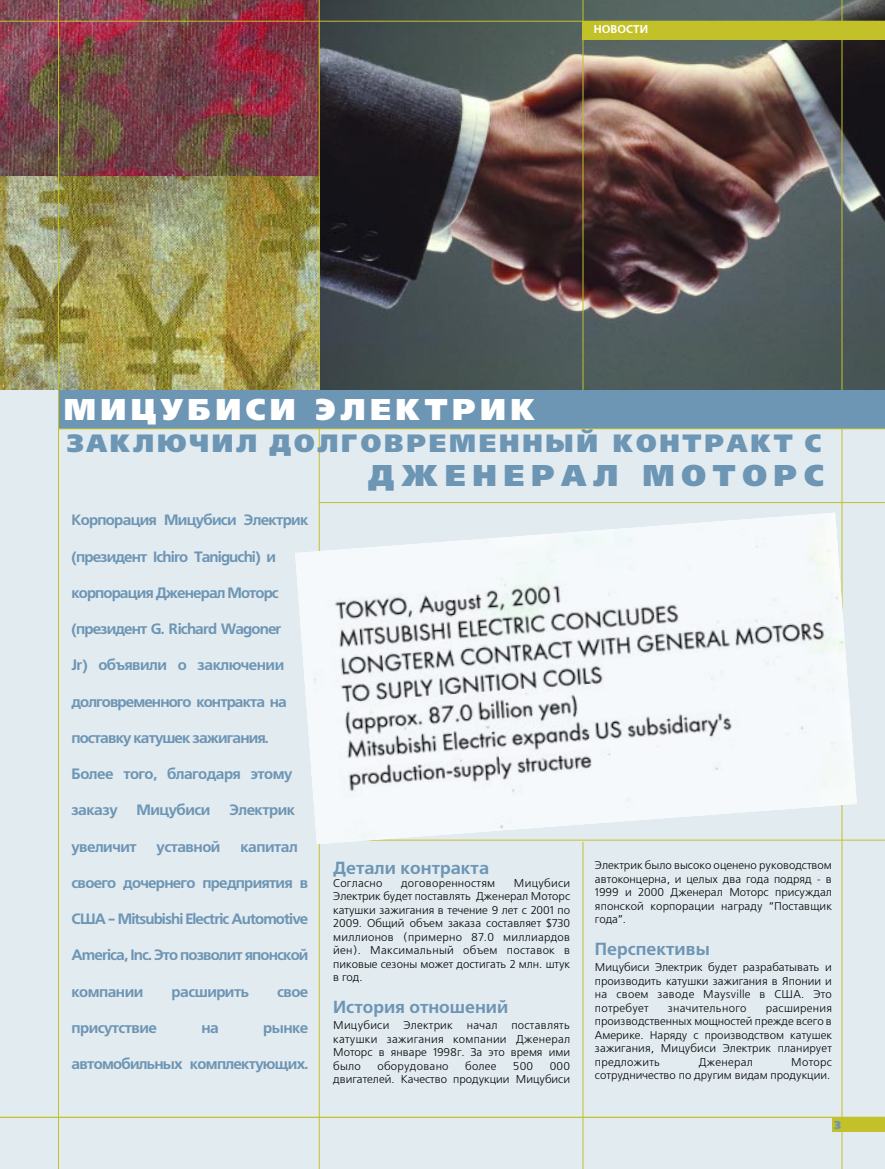
<style>
.page{position:relative;width:885px;height:1169px;background:#e2ebf0}
.page>*{position:absolute;margin:0;border:0;box-sizing:border-box;transform-origin:0 0}
.t1{font:30px "Free Set Black C";letter-spacing:.15em;color:#fff}
.t2{font:30px "Free Set Black C";letter-spacing:.22em;color:#6d95b4}
.t3{font:25px "Free Set Black C";letter-spacing:.11em;color:#6d95b4}
.t4{font:700 17.5px "Free Set C";color:#6d95b4}
.t5{font:700 15px "Free Set C";letter-spacing:-.05em;color:#6d95b4}
.t6{font:11.25px/13.5px "Free Set C";letter-spacing:.01em;color:#000;text-align:justify}
.t7{font:700 11.25px "Free Set C";color:#fff}
.t8{font:11.25px "Free Set Black C";color:#6d95b4}
</style>
<div class="page">
<img style="left:320px;top:0;width:565px;height:390px">
<img style="left:0;top:0;width:319px;height:176px">
<img style="left:0;top:176px;width:319px;height:214px">
<div style="left:832px;top:1118px;width:53px;height:14px;background:#c3c129"></div>
<hr style="left:0;top:1116px;width:885px;height:2px;background:#c3c129">
<div style="left:582px;top:21px;width:303px;height:19px;background:#c3c129"></div>
<hr style="left:842px;top:0;width:1px;height:1169px;background:#c3c129">
<hr style="left:319px;top:0;width:1px;height:1169px;background:#c3c129">
<hr style="left:583px;top:842px;width:1px;height:327px;background:#c3c129">
<hr style="left:583px;top:0;width:1px;height:390px;background:#c3c129">
<div style="left:59px;top:390px;width:826px;height:39px;background:#6d95b4"></div>
<hr style="left:0;top:21px;width:885px;height:1px;background:#c3c129">
<hr style="left:320px;top:840px;width:565px;height:1px;background:#c3c129">
<img style="left:295px;top:513px;width:562px;height:331px">
<hr style="left:58px;top:428px;width:827px;height:1px;background:#c3c129">
<hr style="left:319px;top:502px;width:566px;height:1px;background:#c3c129">
<hr style="left:58px;top:0;width:1px;height:1169px;background:#c3c129">
<p class="t7" style="left:594px;top:25px;width:56px">НОВОСТИ</p>
<h1 class="t1" style="left:64px;top:399px;width:473px">МИЦУБИСИ ЭЛЕКТРИК</h1>
<h2 class="t3" style="left:66px;top:435px;width:756px">ЗАКЛЮЧИЛ ДОЛГОВРЕМЕННЫЙ КОНТРАКТ С</h2>
<h1 class="t2" style="left:368px;top:465px;width:457px">ДЖЕНЕРАЛ МОТОРС</h1>
<h3 class="t5" style="left:71px;top:514px;width:238px">Корпорация Мицубиси Электрик</h3>
<h3 class="t5" style="left:71px;top:551px;width:206px">(президент Ichiro Taniguchi) и</h3>
<h3 class="t5" style="left:71px;top:587px;width:209px">корпорация Дженерал Моторс</h3>
<h3 class="t5" style="left:71px;top:623px;width:212px">(президент G. Richard Wagoner</h3>
<h3 class="t5" style="left:71px;top:659px;width:214px">Jr) объявили о заключении</h3>
<h3 class="t5" style="left:71px;top:696px;width:217px">долговременного контракта на</h3>
<h3 class="t5" style="left:71px;top:732px;width:199px">поставку катушек зажигания.</h3>
<h3 class="t5" style="left:71px;top:768px;width:222px">Более того, благодаря этому</h3>
<h3 class="t5" style="left:71px;top:804px;width:48px">заказу</h3>
<h3 class="t5" style="left:137px;top:804px;width:75px">Мицубиси</h3>
<h3 class="t5" style="left:229px;top:804px;width:67px">Электрик</h3>
<h3 class="t5" style="left:71px;top:841px;width:67px">увеличит</h3>
<h3 class="t5" style="left:157px;top:841px;width:65px">уставной</h3>
<h3 class="t5" style="left:240px;top:841px;width:59px">капитал</h3>
<h3 class="t5" style="left:71px;top:877px;width:238px">своего дочернего предприятия в</h3>
<h3 class="t5" style="left:71px;top:913px;width:238px">США - Mitsubishi Electric Automotive</h3>
<h3 class="t5" style="left:71px;top:949px;width:238px">America, Inc. Это позволит японской</h3>
<h3 class="t5" style="left:71px;top:986px;width:73px">компании</h3>
<h3 class="t5" style="left:172px;top:986px;width:79px">расширить</h3>
<h3 class="t5" style="left:277px;top:986px;width:33px">свое</h3>
<h3 class="t5" style="left:71px;top:1022px;width:87px">присутствие</h3>
<h3 class="t5" style="left:201px;top:1022px;width:19px">на</h3>
<h3 class="t5" style="left:263px;top:1022px;width:47px">рынке</h3>
<h3 class="t5" style="left:71px;top:1058px;width:238px">автомобильных комплектующих.</h3>
<h3 class="t4" style="left:333px;top:861px;width:157px">Детали контракта</h3>
<p class="t6" style="left:333px;top:877px;width:51px">Согласно</p>
<p class="t6" style="left:401px;top:877px;width:96px">договоренностям</p>
<p class="t6" style="left:333px;top:877px;width:238px;text-indent:181px">Мицубиси Электрик будет поставлять Дженерал Моторс катушки зажигания в течение 9 лет с 2001 по 2009. Общий объем заказа составляет $730 миллионов (примерно 87.0 миллиардов йен). Максимальный объем поставок в пиковые сезоны может достигать 2 млн. штук в год.</p>
<h3 class="t4" style="left:333px;top:1000px;width:177px">История отношений</h3>
<p class="t6" style="left:333px;top:1020px;width:238px">Мицубиси Электрик начал поставлять катушки зажигания компании Дженерал Моторс в январе 1998г. За это время ими было</p>
<p class="t6" style="left:377px;top:1060px;width:73px">оборудовано</p>
<p class="t6" style="left:465px;top:1060px;width:33px">более</p>
<p class="t6" style="left:513px;top:1060px;width:22px">500</p>
<p class="t6" style="left:333px;top:1060px;width:238px;text-align:right">000<br>двигателей. Качество продукции Мицубиси</p>
<p class="t6" style="left:595px;top:860px;width:238px">Электрик было высоко оценено руководством автоконцерна, и целых два года подряд - в 1999 и 2000 Дженерал Моторс присуждал японской корпорации награду “Поставщик года”.</p>
<h3 class="t4" style="left:595px;top:942px;width:116px">Перспективы</h3>
<p class="t6" style="left:595px;top:962px;width:238px">Мицубиси Электрик будет разрабатывать и производить катушки зажигания в Японии и на своем заводе Maysville в США. Это потребует</p>
<p class="t6" style="left:595px;top:1002px;width:238px;text-indent:171px">расширения производственных мощностей прежде всего в Америке. Наряду с производством катушек зажигания, Мицубиси Электрик планирует предложить</p>
<p class="t6" style="left:668px;top:1002px;width:80px">значительного</p>
<p class="t6" style="left:595px;top:1056px;width:238px;text-align:right">Моторс<br>сотрудничество по другим видам продукции.</p>
<p class="t6" style="left:699px;top:1056px;width:56px">Дженерал</p>
<p class="t8" style="left:834px;top:1121px;width:10px">3</p>
</div>
